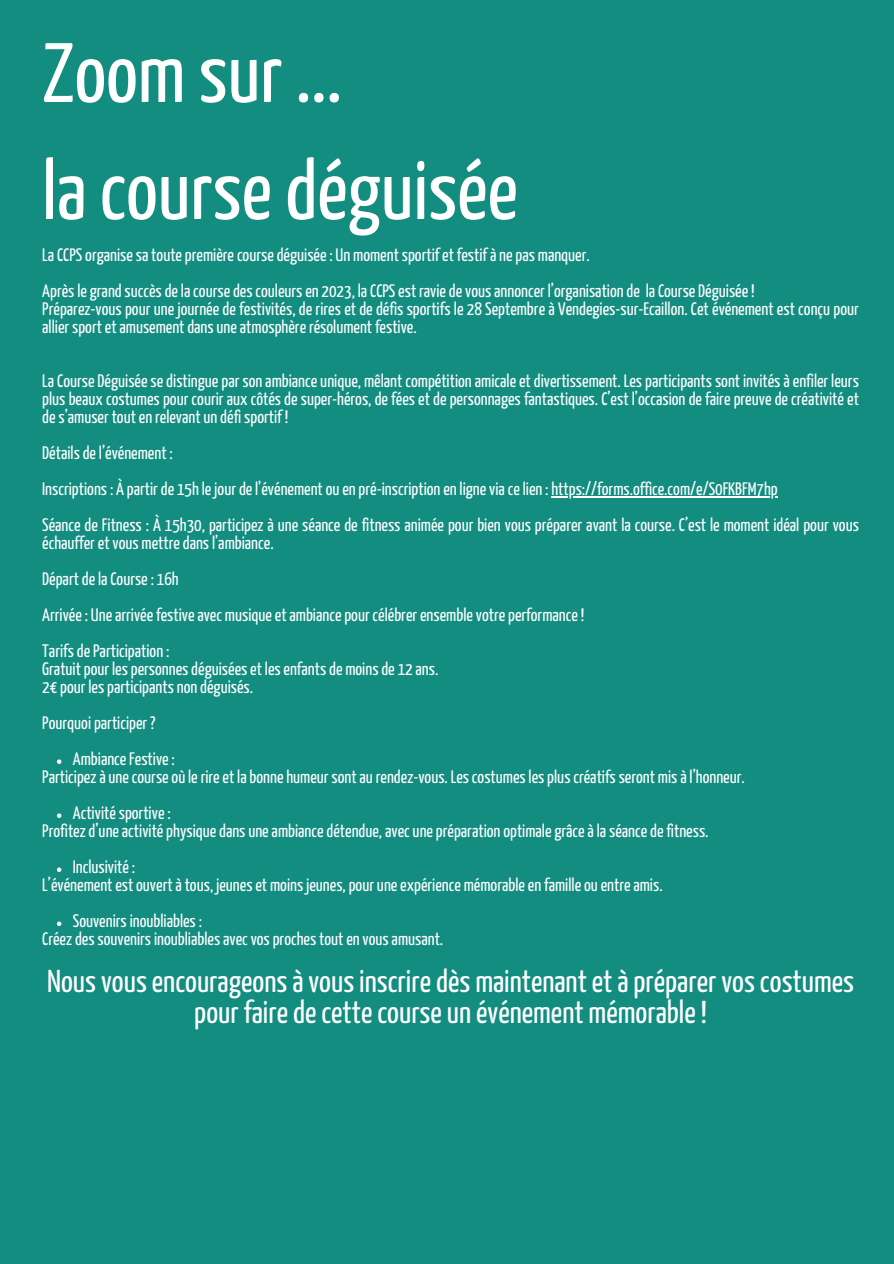
<style>
.page{position:relative;width:894px;height:1264px;background:#fff}
.page>*{position:absolute;margin:0;border:0;box-sizing:border-box;transform-origin:0 0}
.t1{font:84px/117px "Yanone Kaffeesatz";color:#fff}
.t2{font:31.5px/30.3px "Yanone Kaffeesatz";color:#fff;text-align:center}
.t3{font:18px/36px "Yanone Kaffeesatz";color:#fff}
</style>
<div class="page">
<div style="left:0;top:0;width:893px;height:1263px;background:#148d81"></div>
<hr style="left:551px;top:496px;width:226px;height:1px;background:#fff">
<svg style="left:57px;top:759px;width:4px;height:5px"></svg>
<svg style="left:57px;top:813px;width:4px;height:5px"></svg>
<svg style="left:57px;top:867px;width:4px;height:5px"></svg>
<svg style="left:57px;top:921px;width:4px;height:5px"></svg>
<h1 class="t1" style="left:42px;top:10px;width:477px">Zoom sur ...<br>la course déguisée</h1>
<p class="t3" style="left:42px;top:236px;width:713px">La CCPS organise sa toute première course déguisée : Un moment sportif et festif à ne pas manquer.<br>Après le grand succès de la course des couleurs en 2023, la CCPS est ravie de vous annoncer l’organisation de la Course Déguisée !</p>
<p class="t3" style="left:42px;top:299px;width:817px;line-height:18px">Préparez-vous pour une journée de festivités, de rires et de défis sportifs le 28 Septembre à Vendegies-sur-Ecaillon. Cet événement est conçu pour allier sport et amusement dans une atmosphère résolument festive.</p>
<p class="t3" style="left:42px;top:371px;width:817px;line-height:18px;text-align:justify">La Course Déguisée se distingue par son ambiance unique, mêlant compétition amicale et divertissement. Les participants sont invités à enfiler leurs plus beaux costumes pour courir aux côtés de super-héros, de fées et de personnages fantastiques. C’est l’occasion de faire preuve de créativité et de s’amuser tout en relevant un défi sportif !</p>
<p class="t3" style="left:42px;top:434px;width:817px">Détails de l’événement :<br>Inscriptions : À partir de 15h le jour de l’événement ou en pré-inscription en ligne via ce lien : https://forms.office.com/e/S0FKBFM7hp<br>Séance de Fitness : À 15h30, participez à une séance de fitness animée pour bien vous préparer avant la course. C’est le moment idéal pour vous</p>
<p class="t3" style="left:42px;top:524px;width:543px">échauffer et vous mettre dans l’ambiance.<br>Départ de la Course : 16h<br>Arrivée : Une arrivée festive avec musique et ambiance pour célébrer ensemble votre performance !<br>Tarifs de Participation :</p>
<p class="t3" style="left:42px;top:659px;width:397px;line-height:18px">Gratuit pour les personnes déguisées et les enfants de moins de 12 ans.<br>2€ pour les participants non déguisés.</p>
<p class="t3" style="left:73px;top:704px;width:103px;text-indent:-31px">Pourquoi participer ?<br>Ambiance Festive :</p>
<p class="t3" style="left:73px;top:758px;width:673px;text-indent:-31px">Participez à une course où le rire et la bonne humeur sont au rendez-vous. Les costumes les plus créatifs seront mis à l’honneur.<br>Activité sportive :</p>
<p class="t3" style="left:73px;top:812px;width:637px;text-indent:-31px">Profitez d’une activité physique dans une ambiance détendue, avec une préparation optimale grâce à la séance de fitness.<br>Inclusivité :</p>
<p class="t3" style="left:73px;top:866px;width:591px;text-indent:-31px">L’événement est ouvert à tous, jeunes et moins jeunes, pour une expérience mémorable en famille ou entre amis.<br>Souvenirs inoubliables :</p>
<p class="t3" style="left:42px;top:920px;width:402px">Créez des souvenirs inoubliables avec vos proches tout en vous amusant.</p>
<h2 class="t2" style="left:47px;top:964px;width:808px">Nous vous encourageons à vous inscrire dès maintenant et à préparer vos costumes pour faire de cette course un événement mémorable !</h2>
</div>
